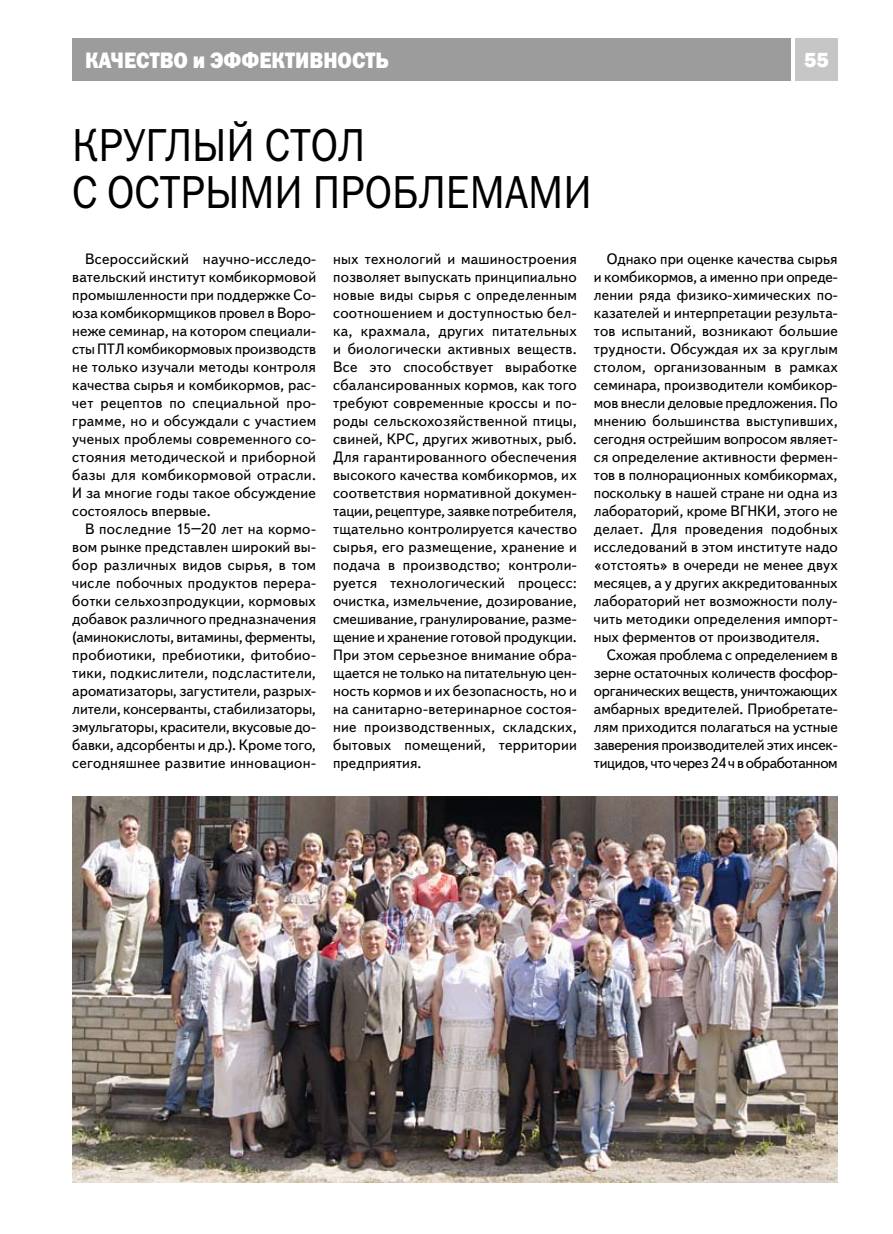
<style>
.page{position:relative;width:893px;height:1234px;background:#fff}
.page>*{position:absolute;margin:0;border:0;box-sizing:border-box;transform-origin:0 0}
.t1{font:46.5px/46.5px "Franklin Gothic Book C";color:#000;scale:.9 1}
.t2{font:22.5px "Franklin Gothic Heavy C";color:#fff;scale:.9 1}
.t3{font:800 21px "Franklin Gothic";color:#fff}
.t4{font:15px/18px "Text Book C";letter-spacing:.01em;color:#000;text-align:justify}
</style>
<div class="page">
<div style="left:795px;top:39px;width:43px;height:42px;background:#c6c6c6"></div>
<div style="left:72px;top:39px;width:719px;height:42px;background:#9d9c9c"></div>
<img style="left:72px;top:796px;width:766px;height:386px">
<h2 class="t2" style="left:85px;top:48px;width:339px">качество и эффективность</h2>
<h3 class="t3" style="left:804px;top:47px;width:26px">55</h3>
<h1 class="t1" style="left:72px;top:121px;width:579px">КРУГЛЫЙ СТОЛ<br>С ОСТРЫМИ ПРОБЛЕМАМИ</h1>
<p class="t4" style="left:72px;top:250px;width:245px;text-indent:13px">Всероссийский научно-исследо&shy;вательский институт комбикормовой промышленности при поддержке Со&shy;юза комбикормщиков провел в Воро&shy;неже семинар, на котором специали&shy;сты ПТЛ комбикормовых производств не только изучали методы контроля качества сырья и комбикормов, рас&shy;чет рецептов по специальной про&shy;грамме, но и обсуждали с участием ученых проблемы современного со&shy;стояния методической и приборной базы для комбикормовой отрасли.<br>И за многие годы такое обсуждение состоялось впервые.</p>
<p class="t4" style="left:72px;top:520px;width:245px;text-indent:13px">В последние 15–20 лет на кормо&shy;вом рынке представлен широкий вы&shy;бор различных видов сырья, в том числе побочных продуктов перера&shy;ботки сельхозпродукции, кормовых добавок различного предназначения (аминокислоты, витамины, ферменты, пробиотики, пребиотики, фитобио&shy;тики, подкислители, подсластители, ароматизаторы, загустители, разрых&shy;лители, консерванты, стабилизаторы, эмульгаторы, красители, вкусовые до&shy;бавки, адсорбенты и др.). Кроме того, сегодняшнее развитие инновацион-</p>
<p class="t4" style="left:333px;top:250px;width:245px">ных технологий и машиностроения позволяет выпускать принципиально новые виды сырья с определенным соотношением и доступностью бел&shy;ка, крахмала, других питательных и биологически активных веществ.<br>Все это способствует выработке сбалансированных кормов, как того требуют современные кроссы и по&shy;роды сельскохозяйственной птицы, свиней, КРС, других животных, рыб.<br>Для гарантированного обеспечения высокого качества комбикормов, их соответствия нормативной докумен&shy;тации, рецептуре, заявке потребителя, тщательно контролируется качество сырья, его размещение, хранение и подача в производство; контроли&shy;руется технологический процесс: очистка, измельчение, дозирование, смешивание, гранулирование, разме&shy;щение и хранение готовой продукции.<br>При этом серьезное внимание обра&shy;щается не только на питательную цен&shy;ность кормов и их безопасность, но и на санитарно-ветеринарное состоя&shy;ние производственных, складских, бытовых помещений, территории предприятия.</p>
<p class="t4" style="left:594px;top:250px;width:245px;text-indent:13px">Однако при оценке качества сырья и комбикормов, а именно при опреде&shy;лении ряда физико-химических по&shy;казателей и интерпретации результа&shy;тов испытаний, возникают большие трудности. Обсуждая их за круглым столом, организованным в рамках семинара, производители комбикор&shy;мов внесли деловые предложения. По мнению большинства выступивших, сегодня острейшим вопросом являет&shy;ся определение активности фермен&shy;тов в полнорационных комбикормах, поскольку в нашей стране ни одна из лабораторий, кроме ВГНКИ, этого не делает. Для проведения подобных исследований в этом институте надо «отстоять» в очереди не менее двух месяцев, а у других аккредитованных лабораторий нет возможности полу&shy;чить методики определения импорт&shy;ных ферментов от производителя.</p>
<p class="t4" style="left:594px;top:646px;width:245px;text-indent:13px">Схожая проблема с определением в зерне остаточных количеств фосфор&shy;органических веществ, уничтожающих амбарных вредителей. Приобретате&shy;лям приходится полагаться на устные заверения производителей этих инсек&shy;тицидов, что через 24 ч в обработанном</p>
</div>
